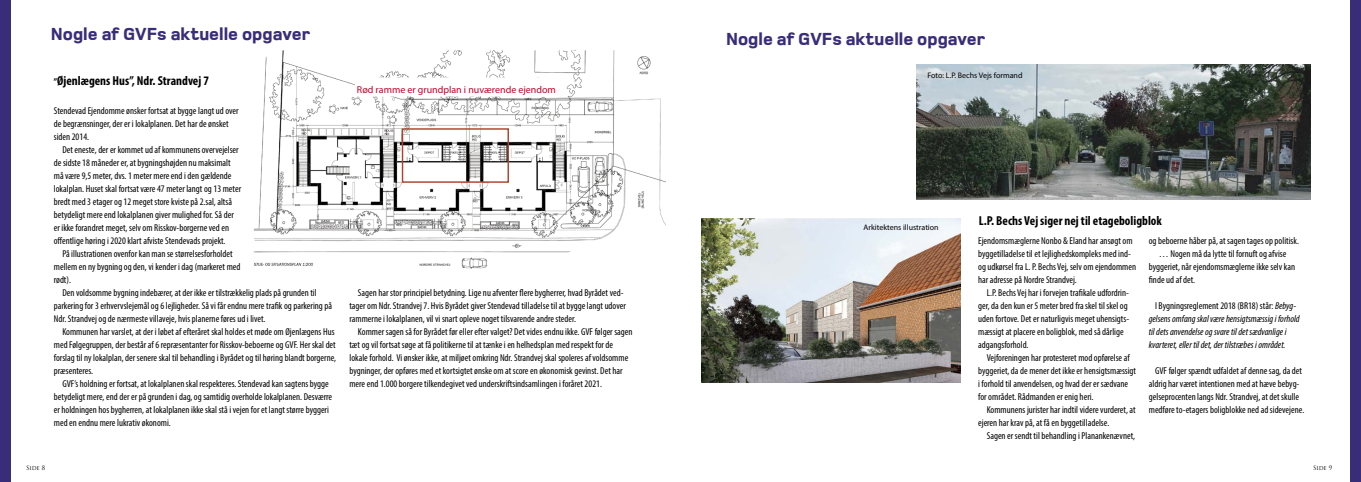
<style>
.page{position:relative;width:1361px;height:482px;background:#fff}
.page>*{position:absolute;margin:0;border:0;box-sizing:border-box;transform-origin:0 0}
.t1{font:800 18px "Foundry Monoline";color:#392d7a}
.t2{font:700 condensed 13px "Myriad Pro";color:#000}
.t3{font:condensed 10px/13px "Myriad Pro";color:#000}
.t4{font:italic condensed 10px/13px "Myriad Pro";color:#000}
.t5{font:10px "Myriad Pro";color:#be0027}
.t6{font:8px "Myriad Pro";color:#000}
.t7{font:6px "Trajan Pro";letter-spacing:-.01em;color:#000}
.s1{font-size:10px}
.s2{font-style:normal}
</style>
<div class="page">
<img style="left:253px;top:50px;width:412px;height:219px">
<div style="left:402px;top:128px;width:107px;height:55px;border:1px solid #af412c"></div>
<div style="left:1350px;top:0;width:11px;height:482px;background:#392d7a"></div>
<div style="left:0;top:0;width:10px;height:482px;background:#392d7a"></div>
<img style="left:702px;top:218px;width:258px;height:164px">
<img style="left:916px;top:65px;width:394px;height:134px">
<div style="left:355px;top:78px;width:203px;height:19px;background:#fff"></div>
<h1 class="t1" style="left:51px;top:24px;width:261px">Nogle af GVFs aktuelle opgaver</h1>
<h2 class="t2" style="left:54px;top:72px;width:157px"><span class="s1">”</span>Øjenlægens Hus”, Ndr. Strandvej 7</h2>
<p class="t3" style="left:54px;top:104px;width:186px">Stendevad Ejendomme ønsker fortsat at bygge langt ud over de begrænsninger, der er i lokalplanen. Det har de ønsket siden 2014.</p>
<p class="t3" style="left:54px;top:143px;width:189px;text-indent:8px">Det eneste, der er kommet ud af kommunens overvejelser de sidste 18 måneder er, at bygningshøjden nu maksimalt må være 9,5 meter, dvs. 1 meter mere end i den gældende lokalplan. Huset skal fortsat være 47 meter langt og 13 meter bredt med 3 etager og 12 meget store kviste på 2.sal, altså betydeligt mere end lokalplanen giver mulighed for. Så der er ikke forandret meget, selv om Risskov-borgerne ved en offentlige høring i 2020 klart afviste Stendevads projekt.</p>
<p class="t3" style="left:54px;top:247px;width:188px;text-indent:8px">På illustrationen ovenfor kan man se størrelsesforholdet mellem en ny bygning og den, vi kender i dag (markeret med rødt).</p>
<p class="t3" style="left:54px;top:286px;width:280px;text-indent:8px">Den voldsomme bygning indebærer, at der ikke er tilstrækkelig plads på grunden til parkering for 3 erhvervslejemål og 6 lejligheder. Så vi får endnu mere trafik og parkering på<br>Ndr. Strandvej og de nærmeste villaveje, hvis planerne føres ud i livet.</p>
<p class="t3" style="left:54px;top:325px;width:284px;text-indent:8px">Kommunen har varslet, at der i løbet af efteråret skal holdes et møde om Øjenlægens Hus med Følgegruppen, der består af 6 repræsentanter for Risskov-beboerne og GVF. Her skal det forslag til ny lokalplan, der senere skal til behandling i Byrådet og til høring blandt borgerne, præsenteres.</p>
<p class="t3" style="left:54px;top:377px;width:280px;text-indent:8px">GVF’s holdning er fortsat, at lokalplanen skal respekteres. Stendevad kan sagtens bygge betydeligt mere, end der er på grunden i dag, og samtidig overholde lokalplanen. Desværre er holdningen hos bygherren, at lokalplanen ikke skal stå i vejen for et langt større byggeri med en endnu mere lukrativ økonomi.</p>
<p class="t5" style="left:357px;top:83px;width:200px">Rød ramme er grundplan i nuværende ejendom</p>
<p class="t3" style="left:349px;top:286px;width:278px;text-indent:8px">Sagen har stor principiel betydning. Lige nu afventer flere bygherrer, hvad Byrådet ved&shy;tager om Ndr. Strandvej 7. Hvis Byrådet giver Stendevad tilladelse til at bygge langt udover rammerne i lokalplanen, vil vi snart opleve noget tilsvarende andre steder.</p>
<p class="t3" style="left:349px;top:325px;width:285px;text-indent:8px">Kommer sagen så for Byrådet før eller efter valget? Det vides endnu ikke. GVF følger sagen tæt og vil fortsat søge at få politikerne til at tænke i en helhedsplan med respekt for de lokale forhold. Vi ønsker ikke, at miljøet omkring Ndr. Strandvej skal spoleres af voldsomme bygninger, der opføres med et kortsigtet ønske om at score en økonomisk gevinst. Det har mere end 1.000 borgere tilkendegivet ved underskriftsindsamlingen i foråret 2021.</p>
<h1 class="t1" style="left:726px;top:29px;width:261px">Nogle af GVFs aktuelle opgaver</h1>
<p class="t6" style="left:927px;top:71px;width:97px">Foto: L.P. Bechs Vejs formand</p>
<p class="t6" style="left:863px;top:223px;width:77px">Arkitektens illustration</p>
<h2 class="t2" style="left:979px;top:212px;width:184px">L.P. Bechs Vej siger nej til etageboligblok</h2>
<p class="t3" style="left:978px;top:234px;width:159px">Ejendomsmæglerne Nonbo &amp; Eland har ansøgt om byggetilladelse til et lejlighedskompleks med ind&shy;og udkørsel fra L. P. Bechs Vej, selv om ejendommen har adresse på Nordre Strandvej.</p>
<p class="t3" style="left:978px;top:286px;width:152px;text-indent:8px">L.P. Bechs Vej har i forvejen trafikale udfordrin&shy;ger, da den kun er 5 meter bred fra skel til skel og uden fortove. Det er naturligvis meget uhensigts&shy;mæssigt at placere en boligblok, med så dårlige adgangsforhold.</p>
<p class="t3" style="left:978px;top:351px;width:159px;text-indent:8px">Vejforeningen har protesteret mod opførelse af byggeriet, da de mener det ikke er hensigtsmæssigt i forhold til anvendelsen, og hvad der er sædvane for området. Rådmanden er enig heri.</p>
<p class="t3" style="left:978px;top:403px;width:159px;text-indent:8px">Kommunens jurister har indtil videre vurderet, at ejeren har krav på, at få en byggetilladelse.</p>
<p class="t3" style="left:986px;top:429px;width:150px">Sagen er sendt til behandling i Planankenævnet,</p>
<p class="t3" style="left:1148px;top:234px;width:152px">og beboerne håber på, at sagen tages op politisk.</p>
<p class="t3" style="left:1159px;top:247px;width:129px">… Nogen må da lytte til fornuft og afvise</p>
<p class="t3" style="left:1148px;top:260px;width:148px">byggeriet, når ejendomsmæglerne ikke selv kan</p>
<p class="t3" style="left:1148px;top:273px;width:48px">finde ud af det.</p>
<p class="t4" style="left:1148px;top:299px;width:152px;text-indent:6px"><span class="s2">I Bygningsreglement 2018 (BR18) står:</span> Bebyg&shy;gelsens omfang skal være hensigtsmæssig i forhold til dets anvendelse og svare til det sædvanlige i kvarteret, eller til det, der tilstræbes i området.</p>
<p class="t3" style="left:1148px;top:364px;width:157px;text-align:center">GVF følger spændt udfaldet af denne sag, da det aldrig har været intentionen med at hæve bebyg&shy;gelseprocenten langs Ndr. Strandvej, at det skulle medføre to-etagers boligblokke ned ad sidevejene.</p>
<p class="t7" style="left:26px;top:464px;width:21px">Side 8</p>
<p class="t7" style="left:1313px;top:464px;width:21px">Side 9</p>
</div>
